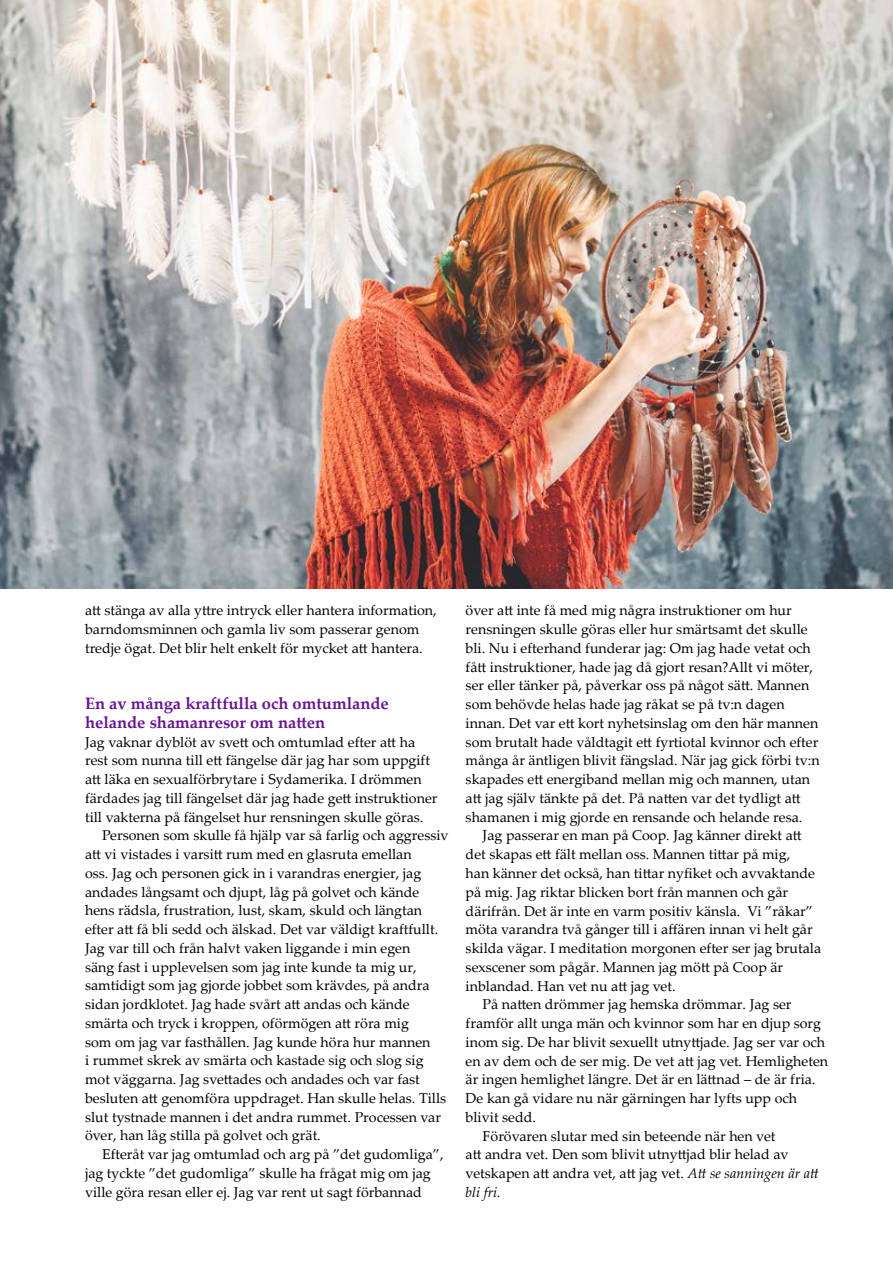
<style>
.page{position:relative;width:893px;height:1263px;background:#fff}
.page>*{position:absolute;margin:0;border:0;box-sizing:border-box;transform-origin:0 0}
.t1{font:700 16.5px/18.8px "Palatino Linotype";color:#691493}
.t2{font:14.25px/18.8px "Palatino Linotype";color:#000}
.t3{font:italic 14.25px "Palatino Linotype";color:#000}
.s1{font-style:italic}
</style>
<div class="page">
<img style="left:0;top:0;width:893px;height:589px">
<p class="t2" style="left:85px;top:600px;width:353px">att stänga av alla yttre intryck eller hantera information, barndomsminnen och gamla liv som passerar genom tredje ögat. Det blir helt enkelt för mycket att hantera.</p>
<p class="t1" style="left:85px;top:693px;width:305px">En av många kraftfulla och omtumlande helande shamanresor om natten</p>
<p class="t2" style="left:85px;top:732px;width:332px">Jag vaknar dyblöt av svett och omtumlad efter att ha</p>
<p class="t2" style="left:85px;top:751px;width:346px">rest som nunna till ett fängelse där jag har som uppgift</p>
<p class="t2" style="left:85px;top:769px;width:338px">att läka en sexualförbrytare i Sydamerika. I drömmen</p>
<p class="t2" style="left:85px;top:788px;width:354px">färdades jag till fängelset där jag hade gett instruktioner</p>
<p class="t2" style="left:85px;top:807px;width:340px">till vakterna på fängelset hur rensningen skulle göras.</p>
<p class="t2" style="left:102px;top:826px;width:348px">Personen som skulle få hjälp var så farlig och aggressiv</p>
<p class="t2" style="left:85px;top:844px;width:328px">att vi vistades i varsitt rum med en glasruta emellan</p>
<p class="t2" style="left:85px;top:863px;width:338px">oss. Jag och personen gick in i varandras energier, jag</p>
<p class="t2" style="left:85px;top:882px;width:336px">andades långsamt och djupt, låg på golvet och kände</p>
<p class="t2" style="left:85px;top:901px;width:339px">hens rädsla, frustration, lust, skam, skuld och längtan</p>
<p class="t2" style="left:85px;top:919px;width:355px">efter att få bli sedd och älskad. Det var väldigt kraftfullt.</p>
<p class="t2" style="left:85px;top:938px;width:327px">Jag var till och från halvt vaken liggande i min egen</p>
<p class="t2" style="left:85px;top:957px;width:333px">säng fast i upplevelsen som jag inte kunde ta mig ur,</p>
<p class="t2" style="left:85px;top:976px;width:346px">samtidigt som jag gjorde jobbet som krävdes, på andra</p>
<p class="t2" style="left:85px;top:994px;width:326px">sidan jordklotet. Jag hade svårt att andas och kände</p>
<p class="t2" style="left:85px;top:1013px;width:325px">smärta och tryck i kroppen, oförmögen att röra mig</p>
<p class="t2" style="left:85px;top:1032px;width:347px">som om jag var fasthållen. Jag kunde höra hur mannen</p>
<p class="t2" style="left:85px;top:1051px;width:340px">i rummet skrek av smärta och kastade sig och slog sig</p>
<p class="t2" style="left:85px;top:1069px;width:336px">mot väggarna. Jag svettades och andades och var fast</p>
<p class="t2" style="left:85px;top:1088px;width:363px">besluten att genomföra uppdraget. Han skulle helas. Tills</p>
<p class="t2" style="left:85px;top:1107px;width:357px">slut tystnade mannen i det andra rummet. Processen var</p>
<p class="t2" style="left:85px;top:1126px;width:237px">över, han låg stilla på golvet och grät.</p>
<p class="t2" style="left:102px;top:1144px;width:343px">Efteråt var jag omtumlad och arg på ”det gudomliga”,</p>
<p class="t2" style="left:85px;top:1163px;width:347px">jag tyckte ”det gudomliga” skulle ha frågat mig om jag</p>
<p class="t2" style="left:85px;top:1182px;width:338px">ville göra resan eller ej. Jag var rent ut sagt förbannad</p>
<p class="t2" style="left:466px;top:601px;width:355px">över att inte få med mig några instruktioner om hur rensningen skulle göras eller hur smärtsamt det skulle bli. Nu i efterhand funderar jag: Om jag hade vetat och fått instruktioner, hade jag då gjort resan?Allt vi möter, ser eller tänker på, påverkar oss på något sätt. Mannen som behövde helas hade jag råkat se på tv:n dagen innan. Det var ett kort nyhetsinslag om den här mannen som brutalt hade våldtagit ett fyrtiotal kvinnor och efter många år äntligen blivit fängslad. När jag gick förbi tv:n skapades ett energiband mellan mig och mannen, utan att jag själv tänkte på det. På natten var det tydligt att shamanen i mig gjorde en rensande och helande resa.</p>
<p class="t2" style="left:483px;top:826px;width:321px">Jag passerar en man på Coop. Jag känner direkt att</p>
<p class="t2" style="left:466px;top:844px;width:326px">det skapas ett fält mellan oss. Mannen tittar på mig,</p>
<p class="t2" style="left:466px;top:863px;width:351px">han känner det också, han tittar nyfiket och avvaktande</p>
<p class="t2" style="left:466px;top:882px;width:324px">på mig. Jag riktar blicken bort från mannen och går</p>
<p class="t2" style="left:466px;top:901px;width:349px">därifrån. Det är inte en varm positiv känsla. Vi ”råkar”</p>
<p class="t2" style="left:466px;top:919px;width:349px">möta varandra två gånger till i affären innan vi helt går</p>
<p class="t2" style="left:466px;top:938px;width:357px">skilda vägar. I meditation morgonen efter ser jag brutala</p>
<p class="t2" style="left:466px;top:957px;width:319px">sexscener som pågår. Mannen jag mött på Coop är</p>
<p class="t2" style="left:466px;top:976px;width:212px">inblandad. Han vet nu att jag vet.</p>
<p class="t2" style="left:483px;top:994px;width:310px">På natten drömmer jag hemska drömmar. Jag ser</p>
<p class="t2" style="left:466px;top:1013px;width:357px">framför allt unga män och kvinnor som har en djup sorg</p>
<p class="t2" style="left:466px;top:1032px;width:361px">inom sig. De har blivit sexuellt utnyttjade. Jag ser var och</p>
<p class="t2" style="left:466px;top:1051px;width:364px">en av dem och de ser mig. De vet att jag vet. Hemligheten</p>
<p class="t2" style="left:466px;top:1069px;width:351px">är ingen hemlighet längre. Det är en lättnad – de är fria.</p>
<p class="t2" style="left:466px;top:1088px;width:333px">De kan gå vidare nu när gärningen har lyfts upp och</p>
<p class="t2" style="left:466px;top:1107px;width:72px">blivit sedd.</p>
<p class="t2" style="left:483px;top:1126px;width:294px">Förövaren slutar med sin beteende när hen vet</p>
<p class="t2" style="left:466px;top:1144px;width:324px">att andra vet. Den som blivit utnyttjad blir helad av</p>
<p class="t2" style="left:466px;top:1163px;width:355px">vetskapen att andra vet, att jag vet. <span class="s1">Att se sanningen är att</span></p>
<p class="t3" style="left:466px;top:1182px;width:37px">bli fri.</p>
</div>
